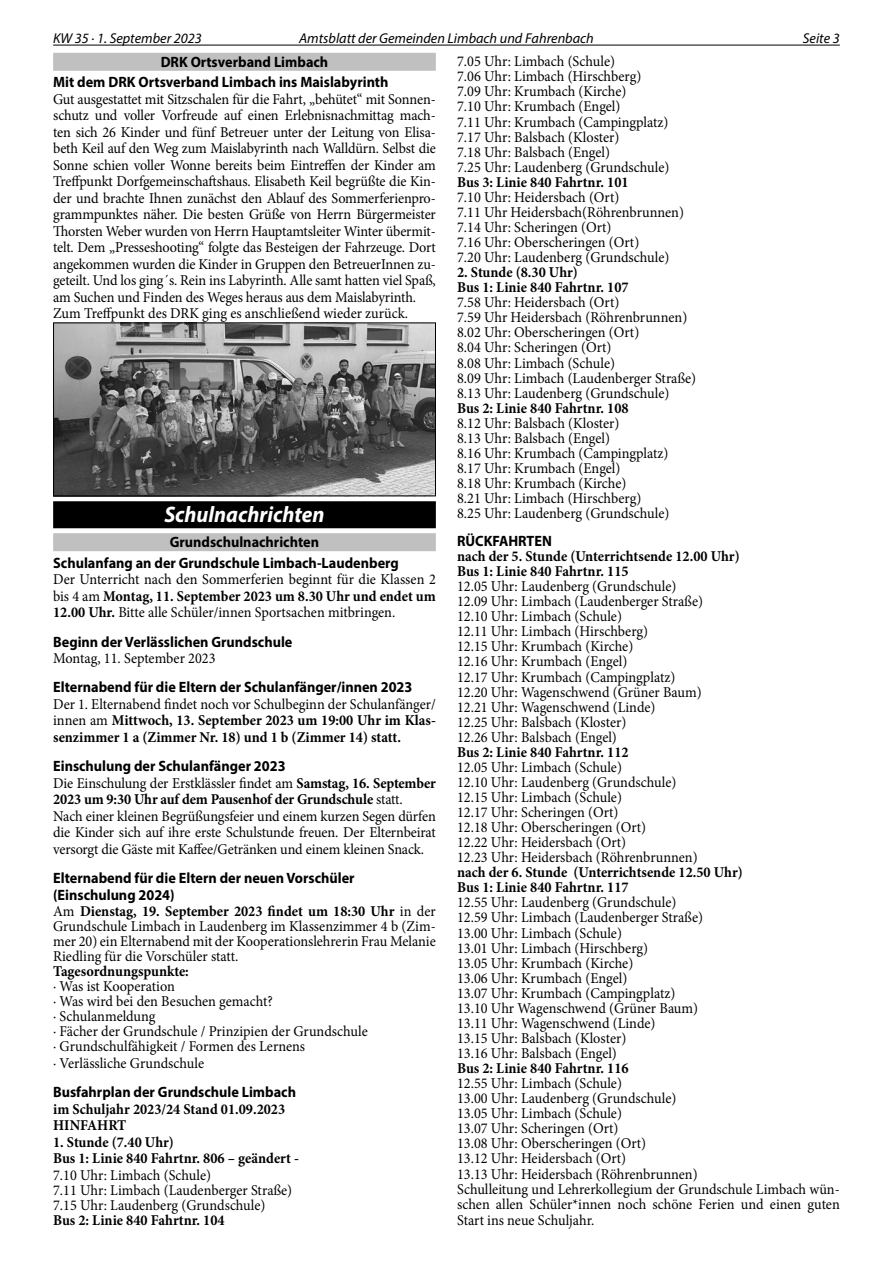
<style>
.page{position:relative;width:893px;height:1263px;background:#fff}
.page>*{position:absolute;margin:0;border:0;box-sizing:border-box;transform-origin:0 0}
.t1{font:italic 700 22.5px "Myriad Pro";color:#fff;scale:.95 1}
.t2{font:15px/15px "Minion Pro";letter-spacing:-.005em;color:#000;scale:.95 1}
.t3{font:700 15px/16.5px "Minion Pro";color:#000;scale:.95 1}
.t4{font:700 15px/20.7px "Myriad Pro";color:#000;scale:.95 1}
.t5{font:italic 14.25px "Myriad Pro";color:#000}
.s1{font-weight:700}
.s2{font-weight:400}
</style>
<div class="page">
<hr style="left:53px;top:45px;width:787px;height:1px;background:#000">
<div style="left:53px;top:53px;width:383px;height:18px;background:#c0c0c0"></div>
<div style="left:53px;top:501px;width:383px;height:27px;background:#000"></div>
<div style="left:53px;top:533px;width:383px;height:18px;background:#c0c0c0"></div>
<img style="left:55px;top:325px;width:379px;height:169px">
<div style="left:53px;top:323px;width:383px;height:173px;border:1px solid #000"></div>
<p class="t5" style="left:53px;top:29px;width:150px">KW 35 · 1. September 2023</p>
<p class="t5" style="left:299px;top:29px;width:296px">Amtsblatt der Gemeinden Limbach und Fahrenbach</p>
<p class="t5" style="left:803px;top:29px;width:38px">Seite 3</p>
<p class="t4" style="left:53px;top:51px;width:354px;text-indent:108px">DRK Ortsverband Limbach<br>Mit dem DRK Ortsverband Limbach ins Maislabyrinth</p>
<p class="t2" style="left:53px;top:91px;width:404px;line-height:16.5px">Gut ausgestattet mit Sitzschalen für die Fahrt, „behütet“ mit Sonnen&shy;schutz und voller Vorfreude auf einen Erlebnisnachmittag mach&shy;ten sich 26 Kinder und fünf Betreuer unter der Leitung von Elisa&shy;beth Keil auf den Weg zum Maislabyrinth nach Walldürn. Selbst die Sonne schien voller Wonne bereits beim Eintreffen der Kinder am Treffpunkt Dorfgemeinschaftshaus. Elisabeth Keil begrüßte die Kin&shy;der und brachte Ihnen zunächst den Ablauf des Sommerferienpro&shy;grammpunktes näher. Die besten Grüße von Herrn Bürgermeister Thorsten Weber wurden von Herrn Hauptamtsleiter Winter übermit&shy;telt. Dem „Presseshooting“ folgte das Besteigen der Fahrzeuge. Dort angekommen wurden die Kinder in Gruppen den BetreuerInnen zu&shy;geteilt. Und los ging´s. Rein ins Labyrinth. Alle samt hatten viel Spaß, am Suchen und Finden des Weges heraus aus dem Maislabyrinth.<br>Zum Treffpunkt des DRK ging es anschließend wieder zurück.</p>
<p class="t2" style="left:457px;top:54px;width:225px">7.05 Uhr: Limbach (Schule)<br>7.06 Uhr: Limbach (Hirschberg)<br>7.09 Uhr: Krumbach (Kirche)<br>7.10 Uhr: Krumbach (Engel)<br>7.11 Uhr: Krumbach (Campingplatz)<br>7.17 Uhr: Balsbach (Kloster)<br>7.18 Uhr: Balsbach (Engel)<br>7.25 Uhr: Laudenberg (Grundschule)</p>
<p class="t3" style="left:457px;top:174px;width:182px">Bus 3: Linie 840 Fahrtnr. 101</p>
<p class="t2" style="left:457px;top:190px;width:240px">7.10 Uhr: Heidersbach (Ort)<br>7.11 Uhr Heidersbach(Röhrenbrunnen)<br>7.14 Uhr: Scheringen (Ort)<br>7.16 Uhr: Oberscheringen (Ort)<br>7.20 Uhr: Laudenberg (Grundschule)</p>
<p class="t3" style="left:457px;top:265px;width:182px;line-height:15px">2. Stunde (8.30 Uhr)<br>Bus 1: Linie 840 Fahrtnr. 107</p>
<p class="t2" style="left:457px;top:295px;width:253px">7.58 Uhr: Heidersbach (Ort)<br>7.59 Uhr Heidersbach (Röhrenbrunnen)<br>8.02 Uhr: Oberscheringen (Ort)<br>8.04 Uhr: Scheringen (Ort)<br>8.08 Uhr: Limbach (Schule)<br>8.09 Uhr: Limbach (Laudenberger Straße)<br>8.13 Uhr: Laudenberg (Grundschule)</p>
<p class="t3" style="left:457px;top:399px;width:182px">Bus 2: Linie 840 Fahrtnr. 108</p>
<p class="t2" style="left:457px;top:415px;width:225px">8.12 Uhr: Balsbach (Kloster)<br>8.13 Uhr: Balsbach (Engel)<br>8.16 Uhr: Krumbach (Campingplatz)<br>8.17 Uhr: Krumbach (Engel)<br>8.18 Uhr: Krumbach (Kirche)<br>8.21 Uhr: Limbach (Hirschberg)<br>8.25 Uhr: Laudenberg (Grundschule)</p>
<p class="t4" style="left:457px;top:530px;width:101px">RÜCKFAHRTEN</p>
<p class="t3" style="left:457px;top:548px;width:299px;line-height:15px">nach der 5. Stunde (Unterrichtsende 12.00 Uhr)<br>Bus 1: Linie 840 Fahrtnr. 115</p>
<p class="t2" style="left:457px;top:579px;width:260px">12.05 Uhr: Laudenberg (Grundschule)<br>12.09 Uhr: Limbach (Laudenberger Straße)<br>12.10 Uhr: Limbach (Schule)<br>12.11 Uhr: Limbach (Hirschberg)<br>12.15 Uhr: Krumbach (Kirche)<br>12.16 Uhr: Krumbach (Engel)<br>12.17 Uhr: Krumbach (Campingplatz)<br>12.20 Uhr: Wagenschwend (Grüner Baum)<br>12.21 Uhr: Wagenschwend (Linde)<br>12.25 Uhr: Balsbach (Kloster)<br>12.26 Uhr: Balsbach (Engel)</p>
<p class="t3" style="left:457px;top:743px;width:182px">Bus 2: Linie 840 Fahrtnr. 112</p>
<p class="t2" style="left:457px;top:760px;width:255px">12.05 Uhr: Limbach (Schule)<br>12.10 Uhr: Laudenberg (Grundschule)<br>12.15 Uhr: Limbach (Schule)<br>12.17 Uhr: Scheringen (Ort)<br>12.18 Uhr: Oberscheringen (Ort)<br>12.22 Uhr: Heidersbach (Ort)<br>12.23 Uhr: Heidersbach (Röhrenbrunnen)</p>
<p class="t3" style="left:457px;top:865px;width:302px;line-height:15px">nach der 6. Stunde (Unterrichtsende 12.50 Uhr)<br>Bus 1: Linie 840 Fahrtnr. 117</p>
<p class="t2" style="left:457px;top:895px;width:260px">12.55 Uhr: Laudenberg (Grundschule)<br>12.59 Uhr: Limbach (Laudenberger Straße)<br>13.00 Uhr: Limbach (Schule)<br>13.01 Uhr: Limbach (Hirschberg)<br>13.05 Uhr: Krumbach (Kirche)<br>13.06 Uhr: Krumbach (Engel)<br>13.07 Uhr: Krumbach (Campingplatz)<br>13.10 Uhr Wagenschwend (Grüner Baum)<br>13.11 Uhr: Wagenschwend (Linde)<br>13.15 Uhr: Balsbach (Kloster)<br>13.16 Uhr: Balsbach (Engel)</p>
<p class="t3" style="left:457px;top:1060px;width:182px">Bus 2: Linie 840 Fahrtnr. 116</p>
<p class="t2" style="left:457px;top:1076px;width:404px">12.55 Uhr: Limbach (Schule)<br>13.00 Uhr: Laudenberg (Grundschule)<br>13.05 Uhr: Limbach (Schule)<br>13.07 Uhr: Scheringen (Ort)<br>13.08 Uhr: Oberscheringen (Ort)<br>13.12 Uhr: Heidersbach (Ort)<br>13.13 Uhr: Heidersbach (Röhrenbrunnen)<br>Schulleitung und Lehrerkollegium der Grundschule Limbach wün&shy;schen allen Schüler*innen noch schöne Ferien und einen guten</p>
<p class="t2" style="left:457px;top:1213px;width:146px">Start ins neue Schuljahr.</p>
<h1 class="t1" style="left:164px;top:500px;width:170px">Schulnachrichten</h1>
<p class="t4" style="left:53px;top:531px;width:365px;text-indent:117px">Grundschulnachrichten<br>Schulanfang an der Grundschule Limbach-Laudenberg</p>
<p class="t2" style="left:53px;top:571px;width:404px;line-height:16.5px;text-align:justify">Der Unterricht nach den Sommerferien beginnt für die Klassen 2 bis 4 am <span class="s1">Montag, 11. September 2023 um 8.30 Uhr und endet um 12.00 Uhr.</span> Bitte alle Schüler/innen Sportsachen mitbringen.</p>
<p class="t4" style="left:53px;top:631px;width:253px">Beginn der Verlässlichen Grundschule</p>
<p class="t2" style="left:53px;top:651px;width:172px">Montag, 11. September 2023</p>
<p class="t4" style="left:53px;top:676px;width:380px">Elternabend für die Eltern der Schulanfänger/innen 2023</p>
<p class="t3" style="left:53px;top:696px;width:404px;text-align:justify"><span class="s2">Der 1. Elternabend findet noch vor Schulbeginn der Schulanfänger/ innen am</span> Mittwoch, 13. September 2023 um 19:00 Uhr im Klas&shy;senzimmer 1 a (Zimmer Nr. 18) und 1 b (Zimmer 14) statt.</p>
<p class="t4" style="left:53px;top:755px;width:246px">Einschulung der Schulanfänger 2023</p>
<p class="t2" style="left:53px;top:775px;width:404px;line-height:16.5px">Die Einschulung der Erstklässler findet am <span class="s1">Samstag, 16. September 2023 um 9:30 Uhr auf dem Pausenhof der Grundschule</span> statt.<br>Nach einer kleinen Begrüßungsfeier und einem kurzen Segen dürfen die Kinder sich auf ihre erste Schulstunde freuen. Der Elternbeirat versorgt die Gäste mit Kaffee/Getränken und einem kleinen Snack.</p>
<p class="t4" style="left:53px;top:869px;width:319px;line-height:16.5px">Elternabend für die Eltern der neuen Vorschüler (Einschulung 2024)</p>
<p class="t2" style="left:53px;top:904px;width:404px;text-align:justify">Am <span class="s1">Dienstag, 19. September 2023 findet um 18:30 Uhr</span> in der Grundschule Limbach in Laudenberg im Klassenzimmer 4 b (Zim&shy;mer 20) ein Elternabend mit der Kooperationslehrerin Frau Melanie Riedling für die Vorschüler statt.</p>
<p class="t3" style="left:53px;top:963px;width:144px">Tagesordnungspunkte:</p>
<p class="t2" style="left:53px;top:979px;width:333px">· Was ist Kooperation<br>· Was wird bei den Besuchen gemacht?<br>· Schulanmeldung<br>· Fächer der Grundschule / Prinzipien der Grundschule · Grundschulfähigkeit / Formen des Lernens</p>
<p class="t2" style="left:53px;top:1055px;width:160px">· Verlässliche Grundschule</p>
<p class="t4" style="left:53px;top:1081px;width:257px">Busfahrplan der Grundschule Limbach</p>
<p class="t3" style="left:53px;top:1100px;width:246px">im Schuljahr 2023/24 Stand 01.09.2023<br>HINFAHRT</p>
<p class="t3" style="left:53px;top:1133px;width:260px">1. Stunde (7.40 Uhr)<br>Bus 1: Linie 840 Fahrtnr. 806 – geändert -</p>
<p class="t2" style="left:53px;top:1167px;width:253px">7.10 Uhr: Limbach (Schule)<br>7.11 Uhr: Limbach (Laudenberger Straße)<br>7.15 Uhr: Laudenberg (Grundschule)</p>
<p class="t3" style="left:53px;top:1211px;width:182px">Bus 2: Linie 840 Fahrtnr. 104</p>
</div>
